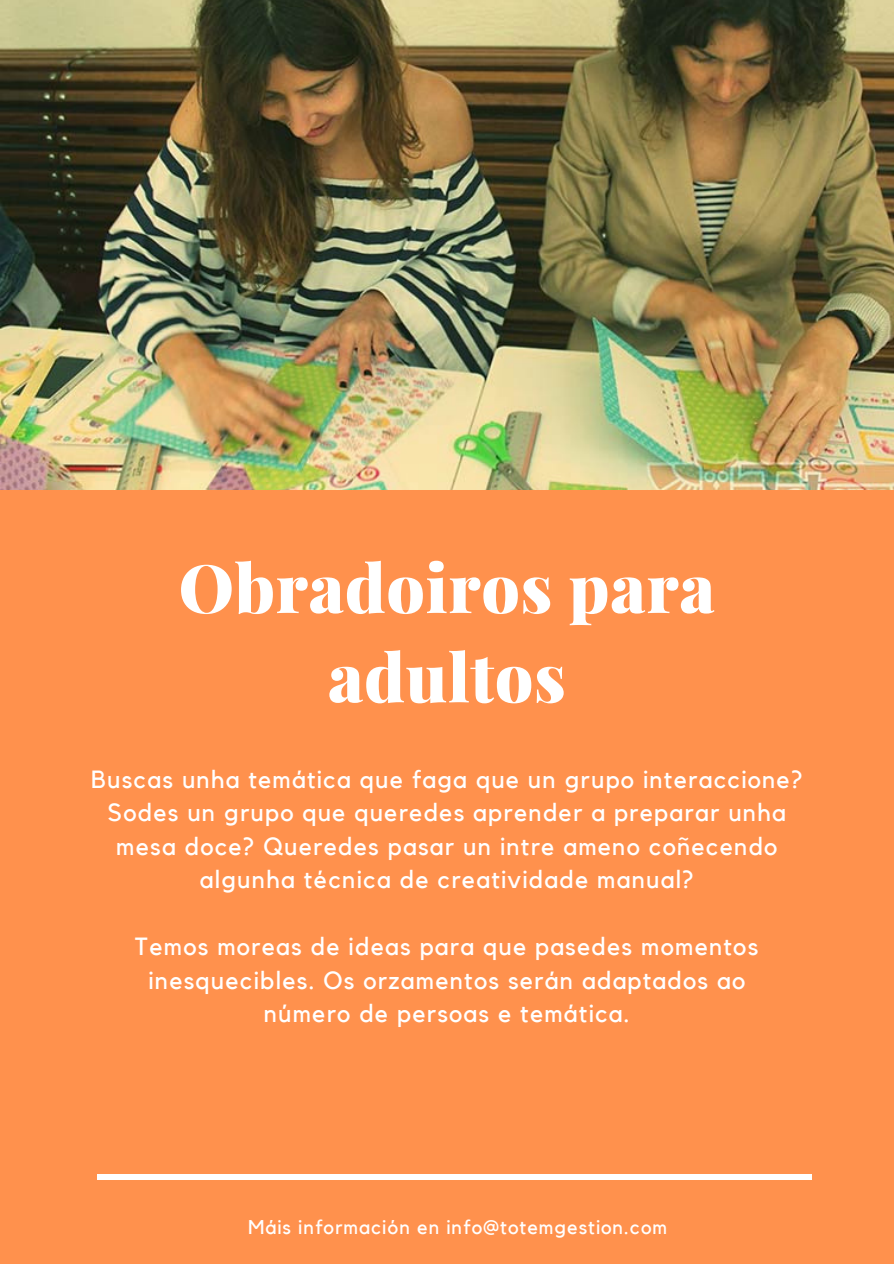
<style>
.page{position:relative;width:894px;height:1264px;background:#fff}
.page>*{position:absolute;margin:0;border:0;box-sizing:border-box;transform-origin:0 0}
.t1{font:900 66.9px/89.2px "Playfair Display";letter-spacing:.01em;color:#fff;text-align:center}
.t2{font:24.75px/33.5px "Kollektif";letter-spacing:.05em;color:#fff;text-align:center}
.t3{font:19.8px "Kollektif";letter-spacing:.05em;color:#fff}
</style>
<div class="page">
<div style="left:0;top:0;width:893px;height:1263px;background:#ff914d"></div>
<img style="left:0;top:0;width:893px;height:489px">
<div style="left:97px;top:1174px;width:714px;height:5px;background:#fff"></div>
<h2 class="t1" style="left:178px;top:540px;width:537px">Obradoiros para adultos</h2>
<h2 class="t2" style="left:91px;top:763px;width:712px">Buscas unha temática que faga que un grupo interaccione?<br>Sodes un grupo que queredes aprender a preparar unha mesa doce? Queredes pasar un intre ameno coñecendo algunha técnica de creatividade manual?</h2>
<p class="t2" style="left:135px;top:930px;width:624px">Temos moreas de ideas para que pasedes momentos inesquecibles. Os orzamentos serán adaptados ao número de persoas e temática.</p>
<h1 class="t3" style="left:248px;top:1218px;width:420px">Máis información en info@totemgestion.com</h1>
</div>
